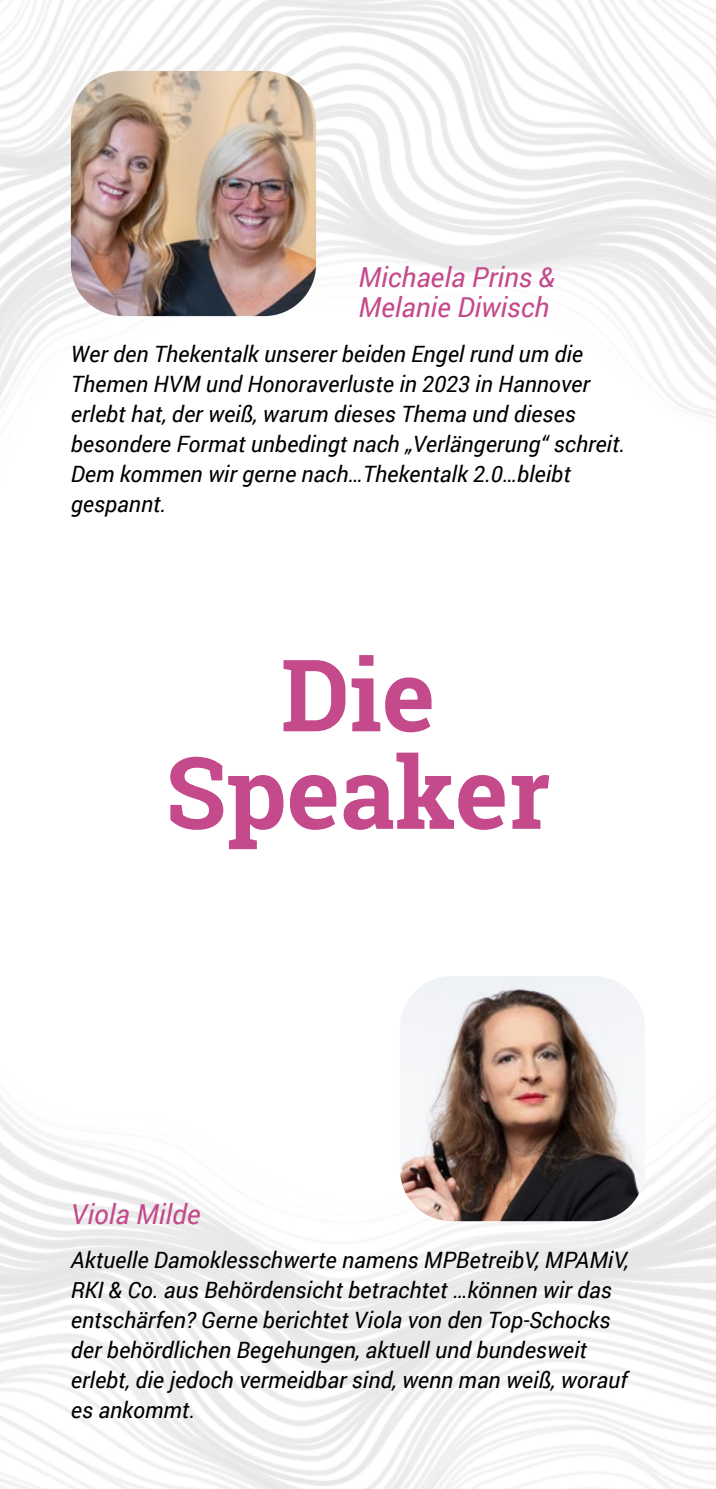
<style>
.page{position:relative;width:716px;height:1489px;background:#fff}
.page>*{position:absolute;margin:0;border:0;box-sizing:border-box;transform-origin:0 0}
.t1{font:700 100px/97.5px "Roboto Slab";color:#c44a8c;text-align:center}
.t2{font:italic 27.5px/30px "Roboto";color:#c44a8c}
.t3{font:italic 22.5px/30px "Roboto";color:#000}
</style>
<div class="page">
<img style="left:71px;top:71px;width:245px;height:245px">
<img style="left:400px;top:976px;width:245px;height:245px">
<p class="t2" style="left:358px;top:261px;width:198px">Michaela Prins &amp;<br>Melanie Diwisch</p>
<p class="t3" style="left:71px;top:338px;width:556px">Wer den Thekentalk unserer beiden Engel rund um die Themen HVM und Honoraverluste in 2023 in Hannover erlebt hat, der weiß, warum dieses Thema und dieses besondere Format unbedingt nach „Verlängerung“ schreit.<br>Dem kommen wir gerne nach…Thekentalk 2.0…bleibt gespannt.</p>
<h1 class="t1" style="left:165px;top:645px;width:386px">Die<br>Speaker</h1>
<p class="t2" style="left:71px;top:1197px;width:131px">Viola Milde</p>
<p class="t3" style="left:71px;top:1243px;width:559px">Aktuelle Damoklesschwerte namens MPBetreibV, MPAMiV, RKI &amp; Co. aus Behördensicht betrachtet …können wir das entschärfen? Gerne berichtet Viola von den Top-Schocks der behördlichen Begehungen, aktuell und bundesweit erlebt, die jedoch vermeidbar sind, wenn man weiß, worauf es ankommt.</p>
</div>
